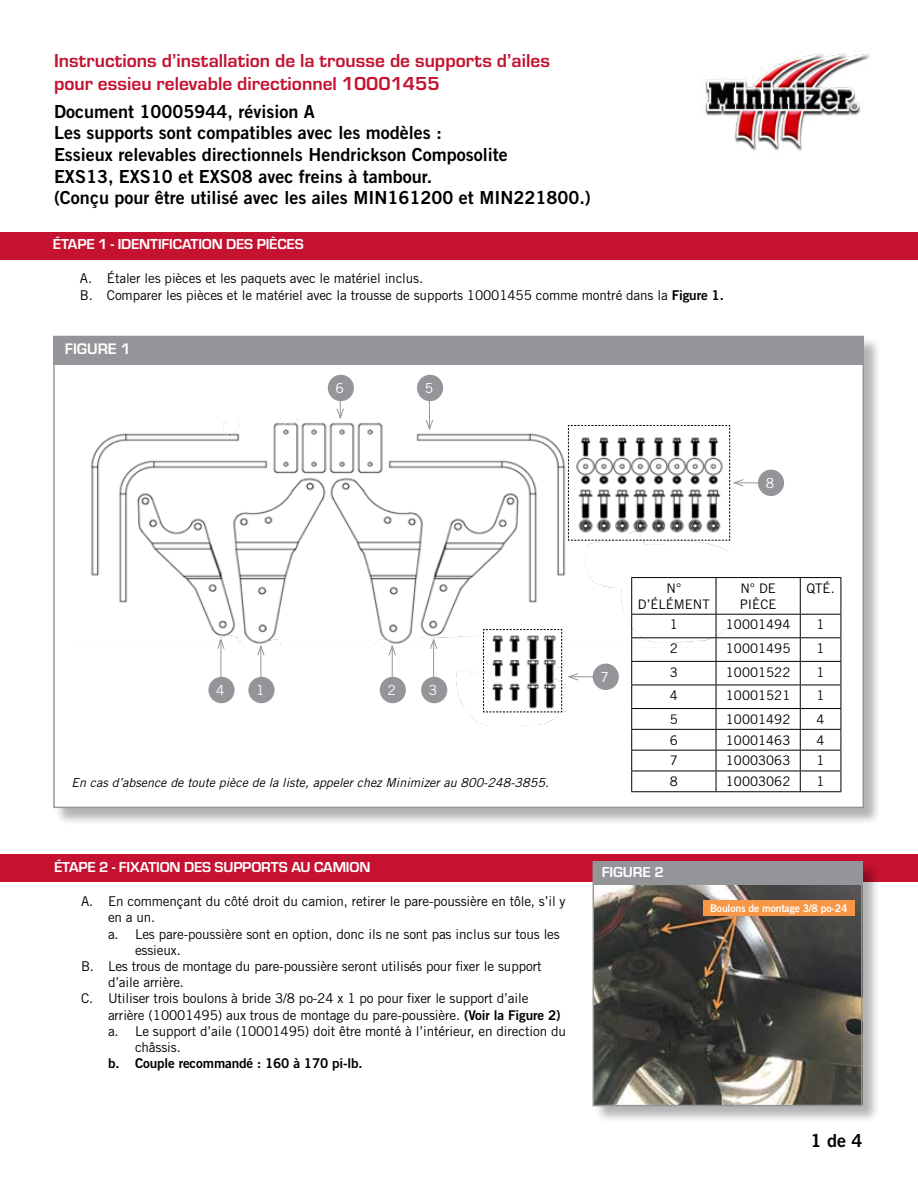
<style>
.page{position:relative;width:918px;height:1188px;background:#fff}
.page>*{position:absolute;margin:0;border:0;box-sizing:border-box;transform-origin:0 0}
.t1{font:700 19.5px/22.5px "Eurostile";color:#c41230}
.t2{font:18px/21.6px "Trade Gothic LT Std Bd 2";color:#000}
.t3{font:700 15.9px "Eurostile";color:#fff}
.t4{font:700 15px "Eurostile";letter-spacing:-.01em;color:#fff}
.t5{font:13.8px "Trade Gothic LT Std";color:#fff}
.t6{font:13.5px/16.2px "Trade Gothic LT Std";letter-spacing:-.01em;color:#000}
.t7{font:13.5px "Trade Gothic LT Std Bd 2";letter-spacing:-.01em;color:#000}
.t8{font:13.2px/15.8px "Trade Gothic LT Std";color:#000;text-align:center}
.t9{font:italic 12.45px "Trade Gothic LT Std";color:#000}
.t10{font:10.5px "Trade Gothic LT Std Bd 2";letter-spacing:-.02em;color:#fff}
.s1{font-family:"Trade Gothic LT Std Bd 2"}
</style>
<div class="page">
<div style="left:54px;top:337px;width:827px;height:489px;background:#000;opacity:.3"></div>
<div style="left:54px;top:336px;width:809px;height:471px;background:#fff"></div>
<div style="left:0;top:232px;width:918px;height:28px;background:#c41230"></div>
<div style="left:0;top:854px;width:918px;height:27px;background:#c41230"></div>
<img style="left:90px;top:419px;width:640px;height:308px">
<div style="left:53px;top:336px;width:811px;height:29px;background:#939598"></div>
<img style="left:703px;top:53px;width:168px;height:98px">
<div style="left:328px;top:375px;width:26px;height:26px;background:#939598;border-radius:50%"></div>
<div style="left:417px;top:375px;width:26px;height:26px;background:#939598;border-radius:50%"></div>
<div style="left:208px;top:677px;width:27px;height:26px;background:#939598;border-radius:50%"></div>
<div style="left:248px;top:677px;width:27px;height:26px;background:#939598;border-radius:50%"></div>
<div style="left:380px;top:677px;width:26px;height:26px;background:#939598;border-radius:50%"></div>
<div style="left:421px;top:677px;width:26px;height:26px;background:#939598;border-radius:50%"></div>
<div style="left:758px;top:470px;width:26px;height:26px;background:#939598;border-radius:50%"></div>
<div style="left:593px;top:664px;width:26px;height:26px;background:#939598;border-radius:50%"></div>
<hr style="left:631px;top:577px;width:85px;height:1px;background:#000">
<hr style="left:631px;top:578px;width:1px;height:36px;background:#000">
<hr style="left:716px;top:577px;width:84px;height:1px;background:#000">
<hr style="left:716px;top:578px;width:1px;height:36px;background:#000">
<hr style="left:800px;top:577px;width:41px;height:1px;background:#000">
<hr style="left:800px;top:578px;width:1px;height:36px;background:#000">
<hr style="left:841px;top:578px;width:1px;height:36px;background:#000">
<hr style="left:631px;top:614px;width:85px;height:1px;background:#000">
<hr style="left:716px;top:614px;width:84px;height:1px;background:#000">
<hr style="left:800px;top:614px;width:41px;height:1px;background:#000">
<hr style="left:631px;top:637px;width:85px;height:1px;background:#000">
<hr style="left:716px;top:637px;width:84px;height:1px;background:#000">
<hr style="left:800px;top:637px;width:41px;height:1px;background:#000">
<hr style="left:631px;top:661px;width:85px;height:1px;background:#000">
<hr style="left:716px;top:661px;width:84px;height:1px;background:#000">
<hr style="left:800px;top:661px;width:41px;height:1px;background:#000">
<hr style="left:631px;top:685px;width:85px;height:1px;background:#000">
<hr style="left:716px;top:685px;width:84px;height:1px;background:#000">
<hr style="left:800px;top:685px;width:41px;height:1px;background:#000">
<hr style="left:631px;top:708px;width:85px;height:1px;background:#000">
<hr style="left:716px;top:708px;width:84px;height:1px;background:#000">
<hr style="left:800px;top:708px;width:41px;height:1px;background:#000">
<hr style="left:631px;top:729px;width:85px;height:1px;background:#000">
<hr style="left:716px;top:729px;width:84px;height:1px;background:#000">
<hr style="left:800px;top:729px;width:41px;height:1px;background:#000">
<hr style="left:631px;top:750px;width:85px;height:1px;background:#000">
<hr style="left:716px;top:750px;width:84px;height:1px;background:#000">
<hr style="left:800px;top:750px;width:41px;height:1px;background:#000">
<hr style="left:631px;top:771px;width:85px;height:1px;background:#000">
<svg style="left:631px;top:615px;width:1px;height:176px"></svg>
<hr style="left:716px;top:771px;width:84px;height:1px;background:#000">
<svg style="left:716px;top:615px;width:1px;height:176px"></svg>
<hr style="left:800px;top:771px;width:41px;height:1px;background:#000">
<svg style="left:800px;top:615px;width:1px;height:176px"></svg>
<svg style="left:841px;top:615px;width:1px;height:176px"></svg>
<hr style="left:631px;top:791px;width:85px;height:1px;background:#000">
<hr style="left:716px;top:791px;width:84px;height:1px;background:#000">
<hr style="left:800px;top:791px;width:41px;height:1px;background:#000">
<svg style="left:336px;top:400px;width:8px;height:20px"></svg>
<hr style="left:429px;top:395px;width:1px;height:34px;background:#939598">
<svg style="left:425px;top:419px;width:9px;height:12px"></svg>
<hr style="left:221px;top:640px;width:1px;height:40px;background:#939598">
<svg style="left:217px;top:638px;width:8px;height:12px"></svg>
<hr style="left:261px;top:646px;width:1px;height:34px;background:#939598">
<svg style="left:257px;top:644px;width:8px;height:12px"></svg>
<hr style="left:392px;top:646px;width:1px;height:34px;background:#939598">
<svg style="left:388px;top:644px;width:8px;height:12px"></svg>
<hr style="left:433px;top:640px;width:1px;height:40px;background:#939598">
<svg style="left:429px;top:638px;width:9px;height:12px"></svg>
<svg style="left:568px;top:425px;width:194px;height:116px"></svg>
<svg style="left:483px;top:629px;width:114px;height:84px"></svg>
<div style="left:594px;top:863px;width:287px;height:261px;background:#000;opacity:.3"></div>
<img style="left:596px;top:885px;width:264px;height:218px">
<div style="left:593px;top:861px;width:270px;height:24px;background:#939598"></div>
<div style="left:593px;top:861px;width:270px;height:245px;border:2px solid #939598"></div>
<div style="left:703px;top:900px;width:152px;height:16px;background:#f79646"></div>
<h1 class="t1" style="left:54px;top:48px;width:498px">Instructions d’installation de la trousse de supports d’ailes pour essieu relevable directionnel 10001455</h1>
<p class="t2" style="left:54px;top:100px;width:538px">Document 10005944, révision A<br>Les supports sont compatibles avec les modèles :<br>Essieux relevables directionnels Hendrickson Composolite<br>EXS13, EXS10 et EXS08 avec freins à tambour.<br>(Conçu pour être utilisé avec les ailes MIN161200 et MIN221800.)</p>
<p class="t4" style="left:53px;top:233px;width:252px">ÉTAPE 1 - IDENTIFICATION DES PIÈCES</p>
<p class="t6" style="left:80px;top:270px;width:645px">A. Étaler les pièces et les paquets avec le matériel inclus.<br>B. Comparer les pièces et le matériel avec la trousse de supports 10001455 comme montré dans la <span class="s1">Figure 1.</span></p>
<p class="t3" style="left:65px;top:337px;width:67px">FIGURE 1</p>
<p class="t5" style="left:336px;top:380px;width:10px">6</p>
<p class="t5" style="left:425px;top:380px;width:10px">5</p>
<p class="t5" style="left:216px;top:682px;width:10px">4</p>
<p class="t5" style="left:256px;top:682px;width:10px">1</p>
<p class="t5" style="left:388px;top:682px;width:10px">2</p>
<p class="t5" style="left:429px;top:682px;width:10px">3</p>
<p class="t5" style="left:766px;top:475px;width:10px">8</p>
<p class="t5" style="left:600px;top:669px;width:10px">7</p>
<p class="t8" style="left:638px;top:580px;width:73px">N°<br>D’ÉLÉMENT</p>
<p class="t8" style="left:740px;top:580px;width:38px;text-align:left">N° DE<br>PIÈCE</p>
<p class="t8" style="left:807px;top:580px;width:30px">QTÉ.</p>
<p class="t8" style="left:670px;top:617px;width:10px">1</p>
<p class="t8" style="left:726px;top:617px;width:66px">10001494</p>
<p class="t8" style="left:817px;top:617px;width:10px">1</p>
<p class="t8" style="left:670px;top:640px;width:10px">2</p>
<p class="t8" style="left:726px;top:640px;width:66px">10001495</p>
<p class="t8" style="left:817px;top:640px;width:10px">1</p>
<p class="t8" style="left:670px;top:664px;width:10px">3</p>
<p class="t8" style="left:726px;top:664px;width:66px">10001522</p>
<p class="t8" style="left:817px;top:664px;width:10px">1</p>
<p class="t8" style="left:670px;top:687px;width:10px">4</p>
<p class="t8" style="left:726px;top:687px;width:66px">10001521</p>
<p class="t8" style="left:817px;top:687px;width:10px">1</p>
<p class="t8" style="left:670px;top:711px;width:10px">5</p>
<p class="t8" style="left:726px;top:711px;width:66px">10001492</p>
<p class="t8" style="left:817px;top:711px;width:10px">4</p>
<p class="t8" style="left:670px;top:732px;width:10px">6</p>
<p class="t8" style="left:726px;top:732px;width:66px">10001463</p>
<p class="t8" style="left:817px;top:732px;width:10px">4</p>
<p class="t8" style="left:670px;top:753px;width:10px">7</p>
<p class="t8" style="left:726px;top:753px;width:66px">10003063</p>
<p class="t8" style="left:817px;top:753px;width:10px">1</p>
<p class="t9" style="left:72px;top:775px;width:479px">En cas d’absence de toute pièce de la liste, appeler chez Minimizer au 800-248-3855.</p>
<p class="t8" style="left:670px;top:773px;width:10px">8</p>
<p class="t8" style="left:726px;top:773px;width:66px">10003062</p>
<p class="t8" style="left:817px;top:773px;width:10px">1</p>
<p class="t4" style="left:54px;top:856px;width:318px">ÉTAPE 2 - FIXATION DES SUPPORTS AU CAMION</p>
<p class="t6" style="left:81px;top:893px;width:486px">A. En commençant du côté droit du camion, retirer le pare-poussière en tôle, s’il y</p>
<p class="t6" style="left:108px;top:909px;width:49px">en a un.</p>
<p class="t6" style="left:108px;top:926px;width:453px">a. Les pare-poussière sont en option, donc ils ne sont pas inclus sur tous les</p>
<p class="t6" style="left:135px;top:942px;width:47px">essieux.</p>
<p class="t6" style="left:81px;top:958px;width:462px">B. Les trous de montage du pare-poussière seront utilisés pour fixer le support</p>
<p class="t6" style="left:108px;top:974px;width:78px">d’aile arrière.</p>
<p class="t6" style="left:81px;top:990px;width:449px">C. Utiliser trois boulons à bride 3/8 po-24 x 1 po pour fixer le support d’aile</p>
<p class="t6" style="left:108px;top:1007px;width:454px">arrière (10001495) aux trous de montage du pare-poussière. <span class="s1">(Voir la Figure 2)</span></p>
<p class="t6" style="left:108px;top:1023px;width:459px">a. Le support d’aile (10001495) doit être monté à l’intérieur, en direction du</p>
<p class="t6" style="left:135px;top:1039px;width:47px">châssis.</p>
<p class="t7" style="left:108px;top:1055px;width:256px">b. Couple recommandé : 160 à 170 pi-lb.</p>
<p class="t4" style="left:602px;top:861px;width:64px">FIGURE 2</p>
<p class="t10" style="left:710px;top:902px;width:139px">Boulons de montage 3/8 po-24</p>
<h2 class="t2" style="left:811px;top:1129px;width:53px">1 de 4</h2>
</div>
